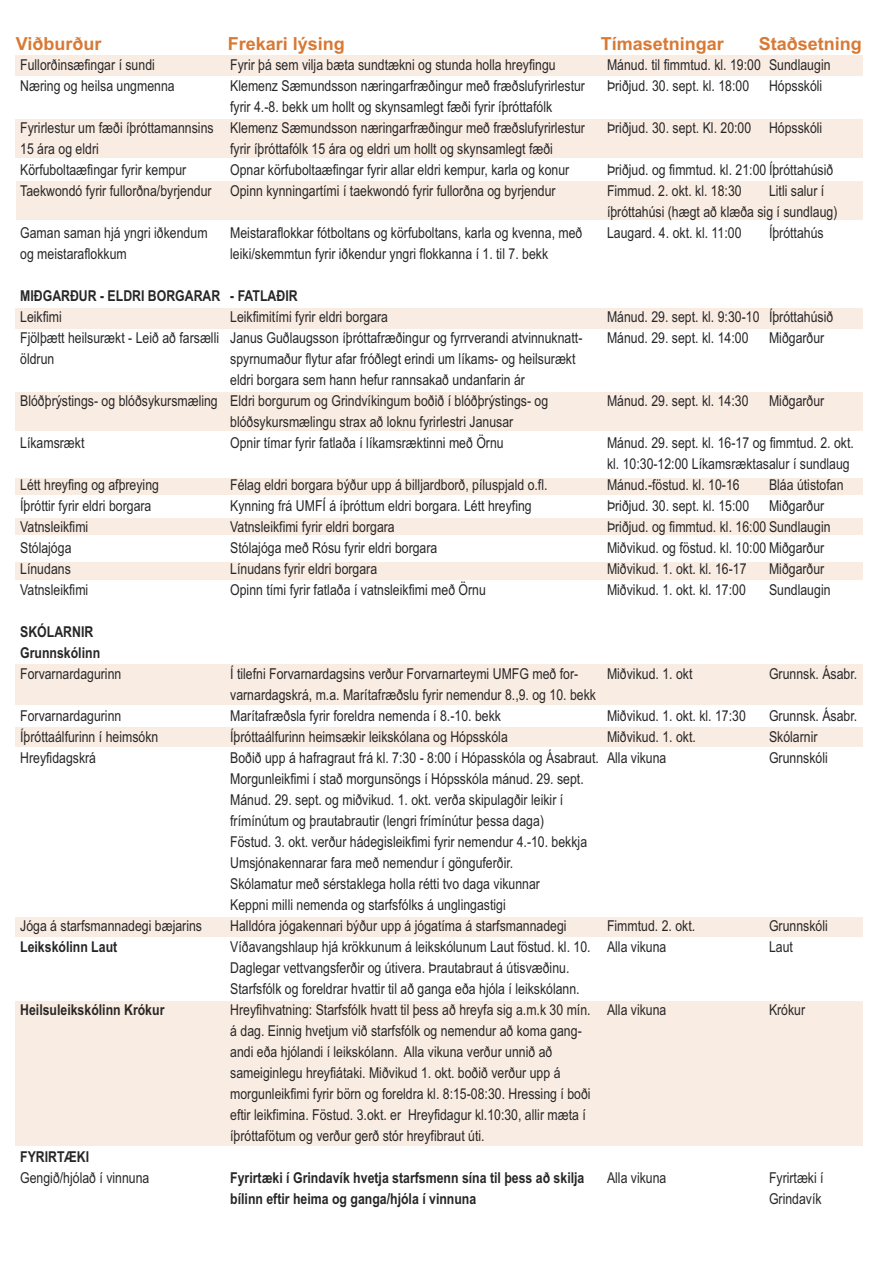
<style>
.page{position:relative;width:893px;height:1263px;background:#fff}
.page>*{position:absolute;margin:0;border:0;box-sizing:border-box;transform-origin:0 0}
.t1{font:700 18px "Arial";color:#d87934}
.t2{font:15px/21px "Arial Narrow";color:#272627}
.t3{font:700 15px/21px "Arial Narrow";color:#272627}
</style>
<div class="page">
<div style="left:16px;top:55px;width:847px;height:21px;background:#f9ece2"></div>
<div style="left:16px;top:120px;width:847px;height:38px;background:#f9ece2"></div>
<div style="left:17px;top:181px;width:846px;height:38px;background:#f9ece2"></div>
<div style="left:16px;top:308px;width:847px;height:20px;background:#f9ece2"></div>
<div style="left:16px;top:392px;width:847px;height:39px;background:#f9ece2"></div>
<div style="left:16px;top:478px;width:847px;height:17px;background:#f9ece2"></div>
<div style="left:16px;top:518px;width:847px;height:17px;background:#f9ece2"></div>
<div style="left:16px;top:562px;width:847px;height:17px;background:#f9ece2"></div>
<div style="left:16px;top:664px;width:847px;height:40px;background:#f9ece2"></div>
<div style="left:16px;top:727px;width:847px;height:20px;background:#f9ece2"></div>
<div style="left:16px;top:917px;width:847px;height:20px;background:#f9ece2"></div>
<div style="left:16px;top:1001px;width:847px;height:144px;background:#f9ece2"></div>
<p class="t1" style="left:16px;top:34px;width:87px">Viðburður</p>
<p class="t1" style="left:228px;top:34px;width:119px">Frekari lýsing</p>
<p class="t1" style="left:601px;top:34px;width:125px">Tímasetningar</p>
<p class="t1" style="left:759px;top:34px;width:105px">Staðsetning</p>
<p class="t2" style="left:20px;top:54px;width:156px">Fullorðinsæfingar í sundi<br>Næring og heilsa ungmenna</p>
<p class="t2" style="left:20px;top:117px;width:195px">Fyrirlestur um fæði íþróttamannsins<br>15 ára og eldri<br>Körfuboltaæfingar fyrir kempur<br>Taekwondó fyrir fullorðna/byrjendur</p>
<p class="t2" style="left:20px;top:222px;width:189px">Gaman saman hjá yngri iðkendum og meistaraflokkum</p>
<p class="t3" style="left:20px;top:285px;width:202px">MIÐGARÐUR - ELDRI BORGARAR</p>
<p class="t2" style="left:20px;top:306px;width:200px">Leikfimi<br>Fjölþætt heilsurækt - Leið að farsælli öldrun</p>
<p class="t2" style="left:20px;top:390px;width:199px">Blóðþrýstings- og blóðsykursmæling</p>
<p class="t2" style="left:20px;top:432px;width:66px">Líkamsrækt</p>
<p class="t2" style="left:20px;top:474px;width:140px">Létt hreyfing og afþreying<br>Íþróttir fyrir eldri borgara<br>Vatnsleikfimi<br>Stólajóga<br>Línudans<br>Vatnsleikfimi</p>
<p class="t3" style="left:20px;top:621px;width:81px">SKÓLARNIR<br>Grunnskólinn</p>
<p class="t2" style="left:20px;top:663px;width:103px">Forvarnardagurinn</p>
<p class="t2" style="left:20px;top:705px;width:140px">Forvarnardagurinn<br>Íþróttaálfurinn í heimsókn<br>Hreyfidagskrá</p>
<p class="t2" style="left:230px;top:54px;width:356px">Fyrir þá sem vilja bæta sundtækni og stunda holla hreyfingu Klemenz Sæmundsson næringarfræðingur með fræðslufyrirlestur fyrir 4.-8. bekk um hollt og skynsamlegt fæði fyrir íþróttafólk Klemenz Sæmundsson næringarfræðingur með fræðslufyrirlestur fyrir íþróttafólk 15 ára og eldri um hollt og skynsamlegt fæði Opnar körfuboltaæfingar fyrir allar eldri kempur, karla og konur Opinn kynningartími í taekwondó fyrir fullorðna og byrjendur</p>
<p class="t2" style="left:230px;top:222px;width:354px">Meistaraflokkar fótboltans og körfuboltans, karla og kvenna, með leiki/skemmtun fyrir iðkendur yngri flokkanna í 1. til 7. bekk</p>
<p class="t3" style="left:230px;top:285px;width:69px">- FATLAÐIR</p>
<p class="t2" style="left:230px;top:306px;width:354px">Leikfimitími fyrir eldri borgara<br>Janus Guðlaugsson íþróttafræðingur og fyrrverandi atvinnuknatt&shy;spyrnumaður flytur afar fróðlegt erindi um líkams- og heilsurækt eldri borgara sem hann hefur rannsakað undanfarin ár<br>Eldri borgurum og Grindvíkingum boðið í blóðþrýstings- og blóðsykursmælingu strax að loknu fyrirlestri Janusar<br>Opnir tímar fyrir fatlaða í líkamsræktinni með Örnu</p>
<p class="t2" style="left:230px;top:474px;width:319px">Félag eldri borgara býður upp á billjardborð, píluspjald o.fl.<br>Kynning frá UMFÍ á íþróttum eldri borgara. Létt hreyfing Vatnsleikfimi fyrir eldri borgara<br>Stólajóga með Rósu fyrir eldri borgara<br>Línudans fyrir eldri borgara<br>Opinn tími fyrir fatlaða í vatnsleikfimi með Örnu</p>
<p class="t2" style="left:607px;top:54px;width:225px">Mánud. til fimmtud. kl. 19:00 Sundlaugin<br>Þriðjud. 30. sept. kl. 18:00</p>
<p class="t2" style="left:769px;top:75px;width:55px">Hópsskóli</p>
<p class="t2" style="left:607px;top:117px;width:217px">Þriðjud. 30. sept. Kl. 20:00 Hópsskóli</p>
<p class="t2" style="left:607px;top:159px;width:228px">Þriðjud. og fimmtud. kl. 21:00 Íþróttahúsið<br>Fimmud. 2. okt. kl. 18:30</p>
<p class="t2" style="left:607px;top:180px;width:232px;text-indent:162px">Litli salur í íþróttahúsi (hægt að klæða sig í sundlaug)<br>Laugard. 4. okt. kl. 11:00</p>
<p class="t2" style="left:769px;top:222px;width:56px">Íþróttahús</p>
<p class="t2" style="left:607px;top:306px;width:228px">Mánud. 29. sept. kl. 9:30-10 Íþróttahúsið<br>Mánud. 29. sept. kl. 14:00</p>
<p class="t2" style="left:769px;top:327px;width:57px">Miðgarður</p>
<p class="t2" style="left:607px;top:390px;width:143px">Mánud. 29. sept. kl. 14:30</p>
<p class="t2" style="left:769px;top:390px;width:57px">Miðgarður</p>
<p class="t2" style="left:607px;top:432px;width:248px">Mánud. 29. sept. kl. 16-17 og fimmtud. 2. okt. kl. 10:30-12:00 Líkamsræktasalur í sundlaug<br>Mánud.-föstud. kl. 10-16</p>
<p class="t2" style="left:769px;top:474px;width:76px">Bláa útistofan</p>
<p class="t2" style="left:607px;top:495px;width:144px">Þriðjud. 30. sept. kl. 15:00</p>
<p class="t2" style="left:607px;top:495px;width:225px;text-indent:162px">Miðgarður<br>Þriðjud. og fimmtud. kl. 16:00 Sundlaugin<br>Miðvikud. og föstud. kl. 10:00 Miðgarður<br>Miðvikud. 1. okt. kl. 16-17</p>
<p class="t2" style="left:769px;top:558px;width:57px">Miðgarður</p>
<p class="t2" style="left:607px;top:579px;width:140px">Miðvikud. 1. okt. kl. 17:00</p>
<p class="t2" style="left:769px;top:579px;width:63px">Sundlaugin</p>
<p class="t2" style="left:230px;top:663px;width:370px">Í tilefni Forvarnardagsins verður Forvarnarteymi UMFG með for&shy;varnardagskrá, m.a. Marítafræðslu fyrir nemendur 8.,9. og 10. bekk Marítafræðsla fyrir foreldra nemenda í 8.-10. bekk<br>Íþróttaálfurinn heimsækir leikskólana og Hópsskóla<br>Boðið upp á hafragraut frá kl. 7:30 - 8:00 í Hópasskóla og Ásabraut.<br>Morgunleikfimi í stað morgunsöngs í Hópsskóla mánud. 29. sept.<br>Mánud. 29. sept. og miðvikud. 1. okt. verða skipulagðir leikir í frímínútum og þrautabrautir (lengri frímínútur þessa daga)<br>Föstud. 3. okt. verður hádegisleikfimi fyrir nemendur 4.-10. bekkja Umsjónakennarar fara með nemendur í gönguferðir.<br>Skólamatur með sérstaklega holla rétti tvo daga vikunnar<br>Keppni milli nemenda og starfsfólks á unglingastigi<br>Halldóra jógakennari býður upp á jógatíma á starfsmannadegi Víðavangshlaup hjá krökkunum á leikskólunum Laut föstud. kl. 10.<br>Daglegar vettvangsferðir og útivera. Þrautabraut á útisvæðinu.<br>Starfsfólk og foreldrar hvattir til að ganga eða hjóla í leikskólann.<br>Hreyfihvatning: Starfsfólk hvatt til þess að hreyfa sig a.m.k 30 mín. á dag. Einnig hvetjum við starfsfólk og nemendur að koma gang&shy;andi eða hjólandi í leikskólann. Alla vikuna verður unnið að sameiginlegu hreyfiátaki. Miðvikud 1. okt. boðið verður upp á morgunleikfimi fyrir börn og foreldra kl. 8:15-08:30. Hressing í boði eftir leikfimina. Föstud. 3.okt. er Hreyfidagur kl.10:30, allir mæta í íþróttafötum og verður gerð stór hreyfibraut úti.</p>
<p class="t3" style="left:230px;top:1167px;width:356px">Fyrirtæki í Grindavík hvetja starfsmenn sína til þess að skilja bílinn eftir heima og ganga/hjóla í vinnuna</p>
<p class="t2" style="left:607px;top:663px;width:87px">Miðvikud. 1. okt</p>
<p class="t2" style="left:769px;top:663px;width:90px">Grunnsk. Ásabr.</p>
<p class="t2" style="left:607px;top:705px;width:140px">Miðvikud. 1. okt. kl. 17:30</p>
<p class="t2" style="left:769px;top:705px;width:90px">Grunnsk. Ásabr.</p>
<p class="t2" style="left:607px;top:726px;width:90px">Miðvikud. 1. okt.</p>
<p class="t2" style="left:769px;top:726px;width:50px">Skólarnir</p>
<p class="t2" style="left:607px;top:747px;width:61px">Alla vikuna</p>
<p class="t2" style="left:769px;top:747px;width:60px">Grunnskóli</p>
<p class="t2" style="left:20px;top:915px;width:183px">Jóga á starfsmannadegi bæjarins</p>
<p class="t3" style="left:20px;top:936px;width:99px">Leikskólinn Laut</p>
<p class="t2" style="left:607px;top:915px;width:90px">Fimmtud. 2. okt.</p>
<p class="t2" style="left:769px;top:915px;width:60px">Grunnskóli</p>
<p class="t2" style="left:607px;top:936px;width:61px">Alla vikuna</p>
<p class="t2" style="left:769px;top:936px;width:25px">Laut</p>
<p class="t3" style="left:20px;top:999px;width:146px">Heilsuleikskólinn Krókur</p>
<p class="t2" style="left:607px;top:999px;width:61px">Alla vikuna</p>
<p class="t2" style="left:769px;top:999px;width:38px">Krókur</p>
<p class="t3" style="left:20px;top:1146px;width:71px">FYRIRTÆKI</p>
<p class="t2" style="left:20px;top:1167px;width:131px">Gengið/hjólað í vinnuna</p>
<p class="t2" style="left:607px;top:1167px;width:61px">Alla vikuna</p>
<p class="t2" style="left:769px;top:1167px;width:56px">Fyrirtæki í<br>Grindavík</p>
</div>
